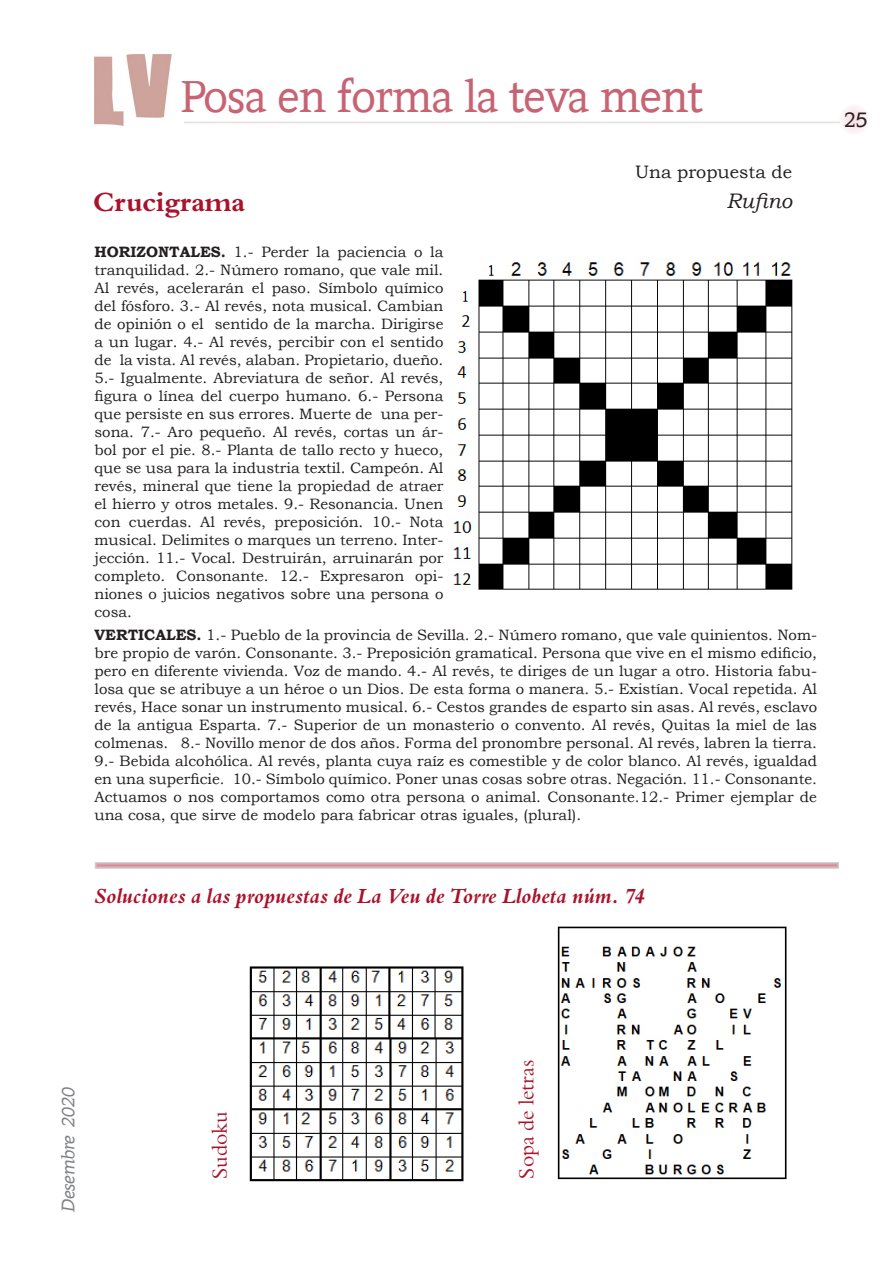
<style>
.page{position:relative;width:893px;height:1263px;background:#fff}
.page>*{position:absolute;margin:0;border:0;box-sizing:border-box;transform-origin:0 0}
.t1{font:45px "Contra";letter-spacing:-.02em;color:#c76373}
.TITOL_TEMA{font:700 27px "Bergamo Std";color:#aa122b}
.TITOL_TEMA-2{font:italic 700 21px "Bergamo Std";letter-spacing:.005em;color:#aa122b}
.TITOL_TEMA-3{font:21px "Bergamo Std";letter-spacing:-.005em;color:#aa122b}
.BOOK_ANTIQUA_TEXT{font:italic 21px "Bookman Old Style";color:#231f20}
.t2{font:21px "Contra";color:#231f20}
.BOOK_ANTIQUA_TEXT-2{font:18px "Bookman Old Style";color:#231f20}
.t3{font:italic 18px "Contra";letter-spacing:-.02em;color:#808285}
.BOOK_ANTIQUA_TEXT-3{font:15px/18px "Bookman Old Style";color:#231f20;text-align:justify}
.s1{font-weight:700}
</style>
<div class="page">
<hr style="left:183px;top:116px;width:656px;height:2px;background:#383839">
<div style="left:839px;top:105px;width:30px;height:30px;background:#f9eff0;border-radius:50%"></div>
<div style="left:838px;top:104px;width:32px;height:32px;border:2px solid #383839;border-radius:50%"></div>
<img style="left:94px;top:54px;width:78px;height:71px">
<svg style="left:95px;top:863px;width:743px;height:5px;background:#d5a4ac"></svg>
<img style="left:249px;top:966px;width:215px;height:216px">
<img style="left:557px;top:926px;width:230px;height:254px">
<img style="left:453px;top:262px;width:340px;height:328px">
<p class="t1" style="left:181px;top:70px;width:524px">Posa en forma la teva ment</p>
<p class="BOOK_ANTIQUA_TEXT-2" style="left:635px;top:160px;width:158px">Una propuesta de</p>
<p class="TITOL_TEMA" style="left:93px;top:186px;width:153px">Crucigrama</p>
<p class="BOOK_ANTIQUA_TEXT" style="left:726px;top:186px;width:67px">Rufino</p>
<p class="BOOK_ANTIQUA_TEXT-3" style="left:94px;top:243px;width:350px"><span class="s1">HORIZONTALES.</span> 1.- Perder la paciencia o la tranquilidad. 2.- Número romano, que vale mil.<br>Al revés, acelerarán el paso. Símbolo químico del fósforo. 3.- Al revés, nota musical. Cambian de opinión o el sentido de la marcha. Dirigirse a un lugar. 4.- Al revés, percibir con el sentido de la vista. Al revés, alaban. Propietario, dueño.<br>5.- Igualmente. Abreviatura de señor. Al revés, figura o línea del cuerpo humano. 6.- Persona que persiste en sus errores. Muerte de una per&shy;sona. 7.- Aro pequeño. Al revés, cortas un ár&shy;bol por el pie. 8.- Planta de tallo recto y hueco, que se usa para la industria textil. Campeón. Al revés, mineral que tiene la propiedad de atraer el hierro y otros metales. 9.- Resonancia. Unen con cuerdas. Al revés, preposición. 10.- Nota musical. Delimites o marques un terreno. Inter&shy;jección. 11.- Vocal. Destruirán, arruinarán por completo. Consonante. 12.- Expresaron opi&shy;niones o juicios negativos sobre una persona o cosa.</p>
<p class="BOOK_ANTIQUA_TEXT-3" style="left:94px;top:626px;width:724px"><span class="s1">VERTICALES.</span> 1.- Pueblo de la provincia de Sevilla. 2.- Número romano, que vale quinientos. Nom&shy;bre propio de varón. Consonante. 3.- Preposición gramatical. Persona que vive en el mismo edificio, pero en diferente vivienda. Voz de mando. 4.- Al revés, te diriges de un lugar a otro. Historia fabu&shy;losa que se atribuye a un héroe o un Dios. De esta forma o manera. 5.- Existían. Vocal repetida. Al revés, Hace sonar un instrumento musical. 6.- Cestos grandes de esparto sin asas. Al revés, esclavo de la antigua Esparta. 7.- Superior de un monasterio o convento. Al revés, Quitas la miel de las colmenas. 8.- Novillo menor de dos años. Forma del pronombre personal. Al revés, labren la tierra.<br>9.- Bebida alcohólica. Al revés, planta cuya raíz es comestible y de color blanco. Al revés, igualdad en una superficie. 10.- Símbolo químico. Poner unas cosas sobre otras. Negación. 11.- Consonante.<br>Actuamos o nos comportamos como otra persona o animal. Consonante.12.- Primer ejemplar de una cosa, que sirve de modelo para fabricar otras iguales, (plural).</p>
<p class="TITOL_TEMA-2" style="left:94px;top:884px;width:552px">Soluciones a las propuestas de La Veu de Torre Llobeta núm. 74</p>
<p class="t2" style="left:844px;top:107px;width:25px">25</p>
<p class="t3" style="left:57px;top:1212px;width:127px;rotate:-90deg">Desembre 2020</p>
<p class="TITOL_TEMA-3" style="left:207px;top:1178px;width:69px;rotate:-90deg">Sudoku</p>
<p class="TITOL_TEMA-3" style="left:514px;top:1178px;width:120px;rotate:-90deg">Sopa de letras</p>
</div>
